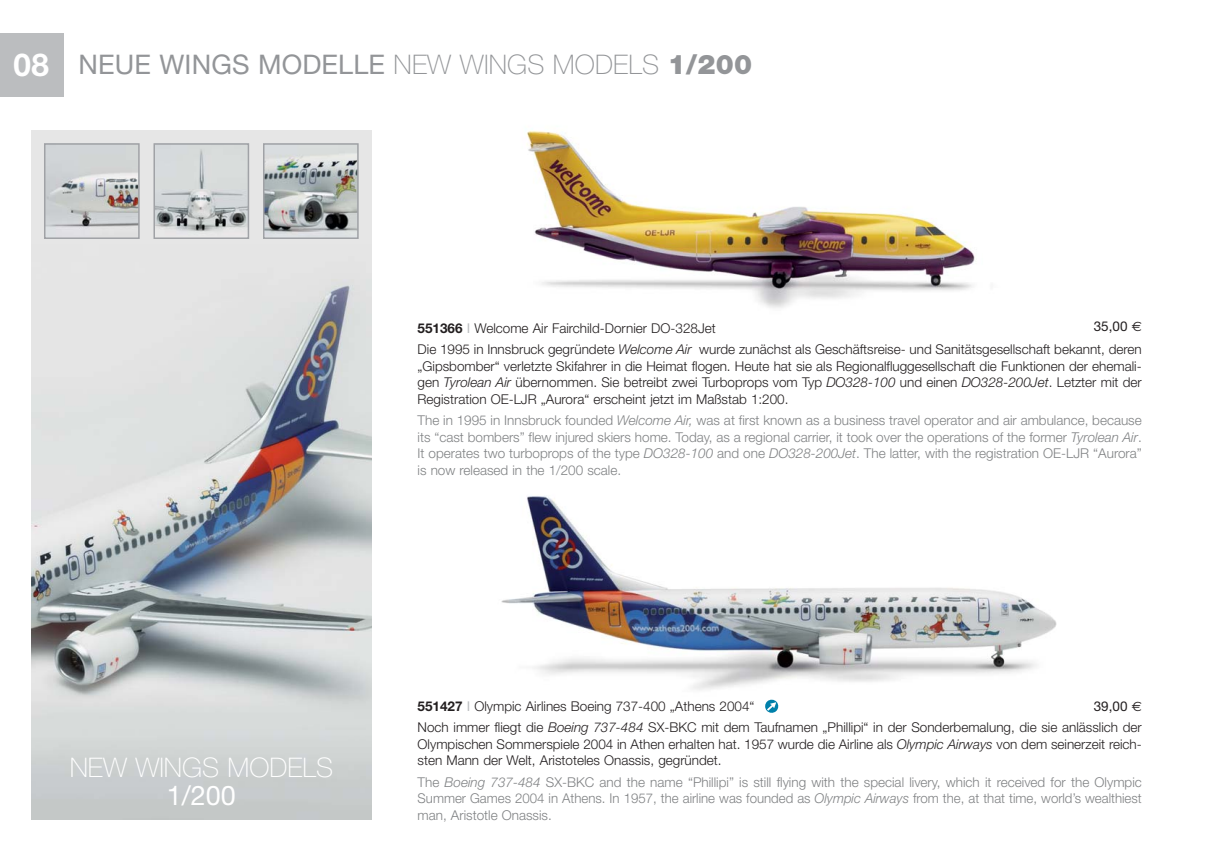
<style>
.page{position:relative;width:1212px;height:851px;background:#fff}
.page>*{position:absolute;margin:0;border:0;box-sizing:border-box;transform-origin:0 0}
.t1{font:27px "Helvetica Neue";letter-spacing:.005em;color:#939598}
.t2{font:100 27px "Helvetica Neue";color:#fff}
.t3{font:27px "Helvetica Neue";color:#fff}
.t4{font:300 13.5px/16.5px "Helvetica Neue";color:#231f20}
.t5{font:300 13.5px/16.5px "Helvetica Neue";color:#808284;text-align:justify}
.t6{font:13.5px "Helvetica Neue";color:#231f20}
.s1{font-weight:700;font-size:31.5px;color:#fff}
.s2{font-weight:100}
.s3{font-weight:900}
.s4{font-family:"Euro Sans"}
.s5{font-weight:700}
.s6{font-weight:400;color:#bbbdbf}
.s7{font-style:italic}
</style>
<div class="page">
<div style="left:0;top:33px;width:63px;height:63px;background:#bbbdbf"></div>
<img style="left:31px;top:130px;width:340px;height:689px">
<img style="left:47px;top:146px;width:90px;height:90px">
<div style="left:44px;top:143px;width:96px;height:96px;border:2px solid #a0a2a6"></div>
<img style="left:266px;top:146px;width:90px;height:90px">
<div style="left:263px;top:143px;width:96px;height:96px;border:2px solid #a0a2a6"></div>
<img style="left:156px;top:146px;width:90px;height:90px">
<div style="left:153px;top:143px;width:96px;height:96px;border:2px solid #a0a2a6"></div>
<img style="left:501px;top:496px;width:556px;height:194px">
<img style="left:526px;top:130px;width:449px;height:178px">
<svg style="left:765px;top:699px;width:14px;height:14px"></svg>
<h1 class="t1" style="left:14px;top:54px;width:740px"><span class="s1">08</span> NEUE WINGS MODELLE <span class="s2">NEW WINGS MODELS</span> <span class="s3">1/200</span></h1>
<p class="t6" style="left:1094px;top:321px;width:50px">35,00 <span class="s4">€</span></p>
<p class="t4" style="left:418px;top:318px;width:726px;line-height:21.6px"><span class="s5">551366</span> <span class="s6">I</span> Welcome Air Fairchild-Dornier DO-328Jet<br>Die 1995 in Innsbruck gegründete <span class="s7">Welcome Air</span> wurde zunächst als Geschäftsreise- und Sanitätsgesellschaft bekannt, deren</p>
<p class="t4" style="left:418px;top:359px;width:726px;text-align:justify">„Gipsbomber“ verletzte Skifahrer in die Heimat flogen. Heute hat sie als Regionalfluggesellschaft die Funktionen der ehemali&shy;gen <span class="s7">Tyrolean Air</span> übernommen. Sie betreibt zwei Turboprops vom Typ <span class="s7">DO328-100</span> und einen <span class="s7">DO328-200Jet</span>. Letzter mit der Registration OE-LJR „Aurora“ erscheint jetzt im Maßstab 1:200.</p>
<p class="t5" style="left:418px;top:413px;width:726px">The in 1995 in Innsbruck founded <span class="s7">Welcome Air,</span> was at first known as a business travel operator and air ambulance, because its “cast bombers” flew injured skiers home. Today, as a regional carrier, it took over the operations of the former <span class="s7">Tyrolean Air</span>.<br>It operates two turboprops of the type <span class="s7">DO328-100</span> and one <span class="s7">DO328-200Jet</span>. The latter, with the registration OE-LJR “Aurora” is now released in the 1/200 scale.</p>
<h1 class="t2" style="left:70px;top:757px;width:265px">NEW WINGS MODELS</h1>
<h1 class="t3" style="left:167px;top:785px;width:71px">1/200</h1>
<p class="t4" style="left:418px;top:696px;width:726px;line-height:21.6px"><span class="s5">551427</span> <span class="s6">I</span> Olympic Airlines Boeing 737-400 „Athens 2004“<br>Noch immer fliegt die <span class="s7">Boeing 737-484</span> SX-BKC mit dem Taufnamen „Phillipi“ in der Sonderbemalung, die sie anlässlich der</p>
<p class="t4" style="left:418px;top:736px;width:726px">Olympischen Sommerspiele 2004 in Athen erhalten hat. 1957 wurde die Airline als <span class="s7">Olympic Airways</span> von dem seinerzeit reich&shy;sten Mann der Welt, Aristoteles Onassis, gegründet.</p>
<p class="t5" style="left:418px;top:775px;width:726px">The <span class="s7">Boeing 737-484</span> SX-BKC and the name “Phillipi” is still flying with the special livery, which it received for the Olympic Summer Games 2004 in Athens. In 1957, the airline was founded as <span class="s7">Olympic Airways</span> from the, at that time, world’s wealthiest man, Aristotle Onassis.</p>
<p class="t6" style="left:1094px;top:701px;width:50px">39,00 <span class="s4">€</span></p>
</div>
